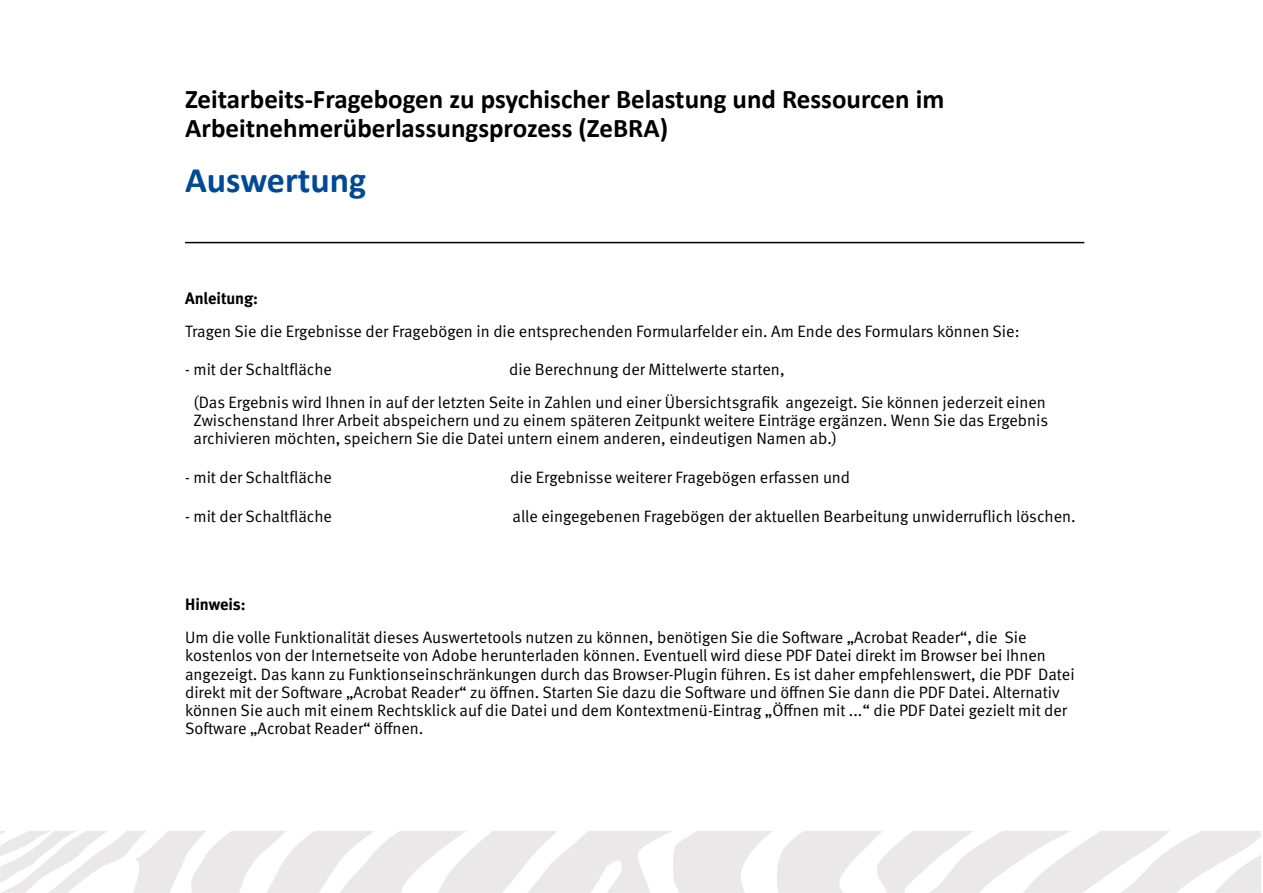
<style>
.page{position:relative;width:1263px;height:893px;background:#fff}
.page>*{position:absolute;margin:0;border:0;box-sizing:border-box;transform-origin:0 0}
.t1{font:700 36px "Calibri";color:#004994}
.t2{font:700 27px/29.7px "Calibri";color:#000}
.t3{font:16.5px/18.1px "DGUV Meta";color:#000}
.t4{font:700 16.5px "DGUV Meta";color:#000}
</style>
<div class="page">
<svg style="left:0;top:831px;width:1261px;height:62px;fill:#eae8e8"></svg>
<hr style="left:185px;top:242px;width:899px;height:1px;background:#000">
<p class="t2" style="left:185px;top:83px;width:761px">Zeitarbeits-Fragebogen zu psychischer Belastung und Ressourcen im<br>Arbeitnehmerüberlassungsprozess (ZeBRA)</p>
<p class="t1" style="left:185px;top:155px;width:182px">Auswertung</p>
<p class="t4" style="left:185px;top:288px;width:75px">Anleitung:</p>
<p class="t3" style="left:185px;top:322px;width:836px">Tragen Sie die Ergebnisse der Fragebögen in die entsprechenden Formularfelder ein. Am Ende des Formulars können Sie:</p>
<p class="t3" style="left:185px;top:360px;width:148px">- mit der Schaltfläche</p>
<p class="t3" style="left:509px;top:360px;width:277px">die Berechnung der Mittelwerte starten,</p>
<p class="t3" style="left:194px;top:393px;width:856px">(Das Ergebnis wird Ihnen in auf der letzten Seite in Zahlen und einer Übersichtsgrafik angezeigt. Sie können jederzeit einen<br>Zwischenstand Ihrer Arbeit abspeichern und zu einem späteren Zeitpunkt weitere Einträge ergänzen. Wenn Sie das Ergebnis archivieren möchten, speichern Sie die Datei untern einem anderen, eindeutigen Namen ab.)</p>
<p class="t3" style="left:185px;top:469px;width:148px">- mit der Schaltfläche</p>
<p class="t3" style="left:510px;top:469px;width:341px">die Ergebnisse weiterer Fragebögen erfassen und</p>
<p class="t3" style="left:185px;top:508px;width:148px">- mit der Schaltfläche</p>
<p class="t3" style="left:512px;top:508px;width:565px">alle eingegebenen Fragebögen der aktuellen Bearbeitung unwiderruflich löschen.</p>
<p class="t4" style="left:185px;top:595px;width:62px">Hinweis:</p>
<p class="t3" style="left:185px;top:629px;width:891px">Um die volle Funktionalität dieses Auswertetools nutzen zu können, benötigen Sie die Software „Acrobat Reader“, die Sie kostenlos von der Internetseite von Adobe herunterladen können. Eventuell wird diese PDF Datei direkt im Browser bei Ihnen angezeigt. Das kann zu Funktionseinschränkungen durch das Browser-Plugin führen. Es ist daher empfehlenswert, die PDF Datei direkt mit der Software „Acrobat Reader“ zu öffnen. Starten Sie dazu die Software und öffnen Sie dann die PDF Datei. Alternativ können Sie auch mit einem Rechtsklick auf die Datei und dem Kontextmenü-Eintrag „Öffnen mit ...“ die PDF Datei gezielt mit der Software „Acrobat Reader“ öffnen.</p>
</div>
